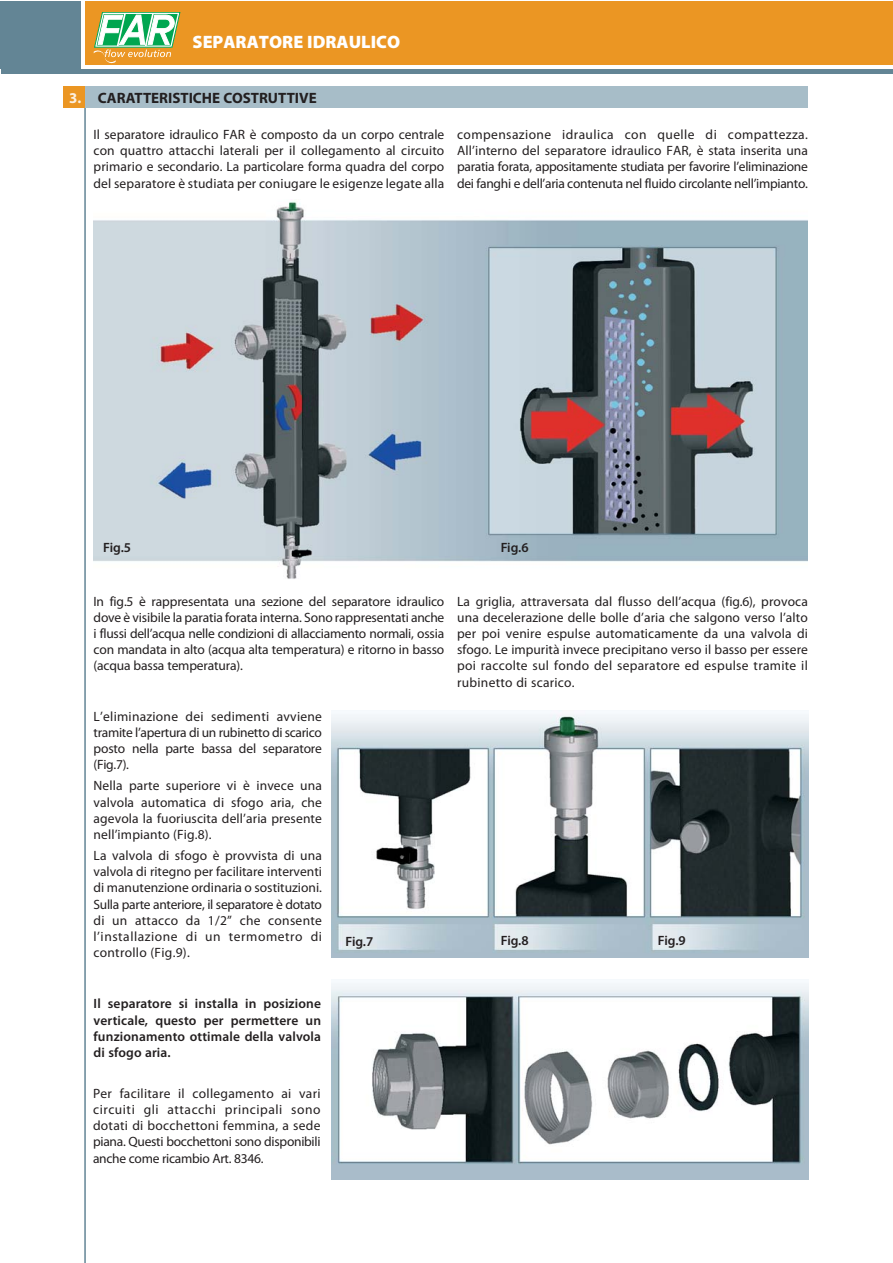
<style>
.page{position:relative;width:893px;height:1263px;background:#fff}
.page>*{position:absolute;margin:0;border:0;box-sizing:border-box;transform-origin:0 0}
.t1{font:900 18px "Myriad Pro";color:#fff}
.t2{font:700 15px "Myriad Pro";color:#231f20}
.t3{font:13.5px/16.2px "Myriad Pro";color:#231f20;text-align:justify}
.t4{font:600 13.5px/16.2px "Myriad Pro";letter-spacing:.01em;color:#231f20;text-align:justify}
.s1{color:#fcf0e1}
</style>
<div class="page">
<div style="left:1px;top:1px;width:80px;height:68px;background:#638595"></div>
<div style="left:85px;top:1px;width:808px;height:64px;background:#eb9623"></div>
<div style="left:1px;top:69px;width:892px;height:5px;background:#638595"></div>
<hr style="left:84px;top:86px;width:2px;height:1176px;background:#638595">
<svg style="left:94px;top:12px;width:86px;height:51px"></svg>
<div style="left:85px;top:86px;width:723px;height:22px;background:#a7bdc8"></div>
<div style="left:64px;top:86px;width:21px;height:22px;background:#eb9623"></div>
<img style="left:332px;top:983px;width:476px;height:196px">
<img style="left:332px;top:711px;width:476px;height:246px">
<img style="left:94px;top:201px;width:714px;height:378px">
<h1 class="t1" style="left:193px;top:35px;width:209px">SEPARATORE IDRAULICO</h1>
<p class="t2" style="left:69px;top:92px;width:249px"><span class="s1">3.</span> CARATTERISTICHE COSTRUTTIVE</p>
<p class="t3" style="left:94px;top:128px;width:352px">Il separatore idraulico FAR è composto da un corpo centrale con quattro attacchi laterali per il collegamento al circuito primario e secondario. La particolare forma quadra del corpo del separatore è studiata per coniugare le esigenze legate alla</p>
<p class="t3" style="left:457px;top:128px;width:352px">compensazione idraulica con quelle di compattezza.<br>All’interno del separatore idraulico FAR, è stata inserita una paratia forata, appositamente studiata per favorire l’eliminazione dei fanghi e dell’aria contenuta nel fluido circolante nell’impianto.</p>
<p class="t4" style="left:103px;top:540px;width:29px">Fig.5</p>
<p class="t4" style="left:501px;top:540px;width:29px">Fig.6</p>
<p class="t3" style="left:94px;top:594px;width:352px">In fig.5 è rappresentata una sezione del separatore idraulico dove è visibile la paratia forata interna. Sono rappresentati anche i flussi dell’acqua nelle condizioni di allacciamento normali, ossia con mandata in alto (acqua alta temperatura) e ritorno in basso (acqua bassa temperatura).</p>
<p class="t3" style="left:457px;top:594px;width:352px">La griglia, attraversata dal flusso dell’acqua (fig.6), provoca una decelerazione delle bolle d’aria che salgono verso l’alto per poi venire espulse automaticamente da una valvola di sfogo. Le impurità invece precipitano verso il basso per essere poi raccolte sul fondo del separatore ed espulse tramite il rubinetto di scarico.</p>
<p class="t3" style="left:94px;top:709px;width:230px">L’eliminazione dei sedimenti avviene tramite l’apertura di un rubinetto di scarico posto nella parte bassa del separatore (Fig.7).</p>
<p class="t3" style="left:94px;top:779px;width:230px">Nella parte superiore vi è invece una valvola automatica di sfogo aria, che agevola la fuoriuscita dell’aria presente nell’impianto (Fig.8).</p>
<p class="t3" style="left:94px;top:848px;width:230px">La valvola di sfogo è provvista di una valvola di ritegno per facilitare interventi di manutenzione ordinaria o sostituzioni.<br>Sulla parte anteriore, il separatore è dotato di un attacco da 1/2” che consente l’installazione di un termometro di controllo (Fig.9).</p>
<p class="t4" style="left:94px;top:997px;width:229px">Il separatore si installa in posizione verticale, questo per permettere un funzionamento ottimale della valvola di sfogo aria.</p>
<p class="t3" style="left:93px;top:1086px;width:229px">Per facilitare il collegamento ai vari circuiti gli attacchi principali sono dotati di bocchettoni femmina, a sede piana. Questi bocchettoni sono disponibili anche come ricambio Art. 8346.</p>
<p class="t4" style="left:345px;top:934px;width:29px">Fig.7</p>
<p class="t4" style="left:501px;top:933px;width:29px">Fig.8</p>
<p class="t4" style="left:658px;top:933px;width:29px">Fig.9</p>
</div>
